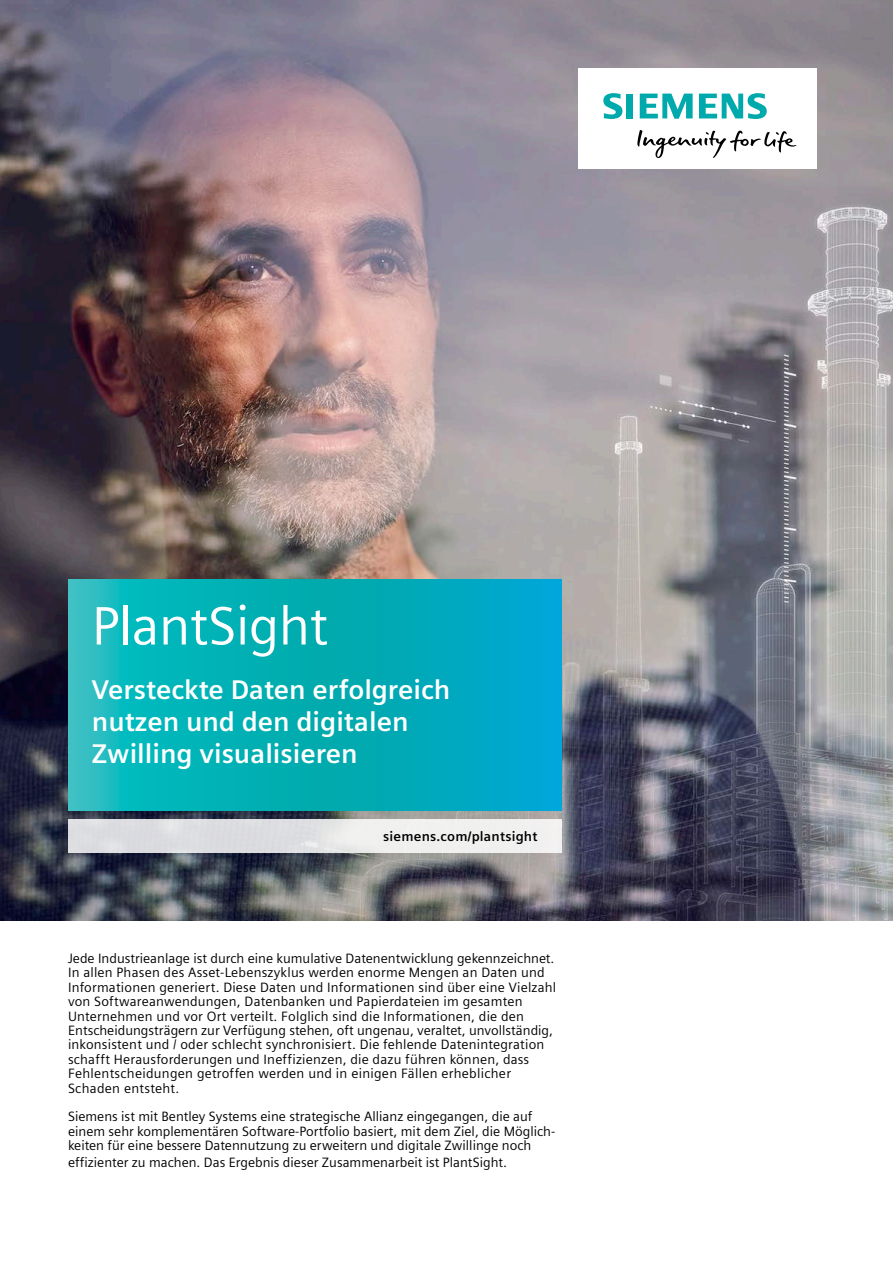
<style>
.page{position:relative;width:893px;height:1263px;background:#fff}
.page>*{position:absolute;margin:0;border:0;box-sizing:border-box;transform-origin:0 0}
.t1{font:54px "Siemens Sans";letter-spacing:-.01em;color:#fff}
.t2{font:700 27px/32.4px "Siemens Sans";color:#fff}
.t3{font:13.5px/14.4px "Siemens Sans";letter-spacing:.005em;color:#000}
.t4{font:700 13.5px "Siemens Sans";letter-spacing:.015em;color:#000}
</style>
<div class="page">
<img style="left:0;top:0;width:893px;height:921px">
<svg style="left:68px;top:579px;width:493px;height:232px;background:#04aebb"></svg>
<div style="left:578px;top:68px;width:238px;height:101px;background:#fff"></div>
<svg style="left:637px;top:130px;width:159px;height:28px"></svg>
<svg style="left:603px;top:93px;width:30px;height:26px"></svg>
<svg style="left:640px;top:94px;width:53px;height:25px"></svg>
<svg style="left:699px;top:93px;width:68px;height:26px"></svg>
<div style="left:68px;top:819px;width:493px;height:34px;background:linear-gradient(to right,#d6d8dc,#f5f4f3)"></div>
<h1 class="t1" style="left:92px;top:595px;width:238px">PlantSight</h1>
<h2 class="t2" style="left:92px;top:673px;width:360px">Versteckte Daten erfolgreich nutzen und den digitalen<br>Zwilling visualisieren</h2>
<p class="t4" style="left:383px;top:828px;width:156px">siemens.com/plantsight</p>
<p class="t3" style="left:68px;top:951px;width:490px">Jede Industrieanlage ist durch eine kumulative Datenentwicklung gekennzeichnet.<br>In allen Phasen des Asset-Lebenszyklus werden enorme Mengen an Daten und Informationen generiert. Diese Daten und Informationen sind über eine Vielzahl von Softwareanwendungen, Datenbanken und Papierdateien im gesamten Unternehmen und vor Ort verteilt. Folglich sind die Informationen, die den Entscheidungsträgern zur Verfügung stehen, oft ungenau, veraltet, unvollständig, inkonsistent und / oder schlecht synchronisiert. Die fehlende Datenintegration schafft Herausforderungen und Ineffizienzen, die dazu führen können, dass Fehlentscheidungen getroffen werden und in einigen Fällen erheblicher Schaden entsteht.</p>
<p class="t3" style="left:68px;top:1110px;width:489px">Siemens ist mit Bentley Systems eine strategische Allianz eingegangen, die auf einem sehr komplementären Software-Portfolio basiert, mit dem Ziel, die Möglich&shy;keiten für eine bessere Datennutzung zu erweitern und digitale Zwillinge noch</p>
<p class="t3" style="left:68px;top:1155px;width:441px">effizienter zu machen. Das Ergebnis dieser Zusammenarbeit ist PlantSight.</p>
</div>
